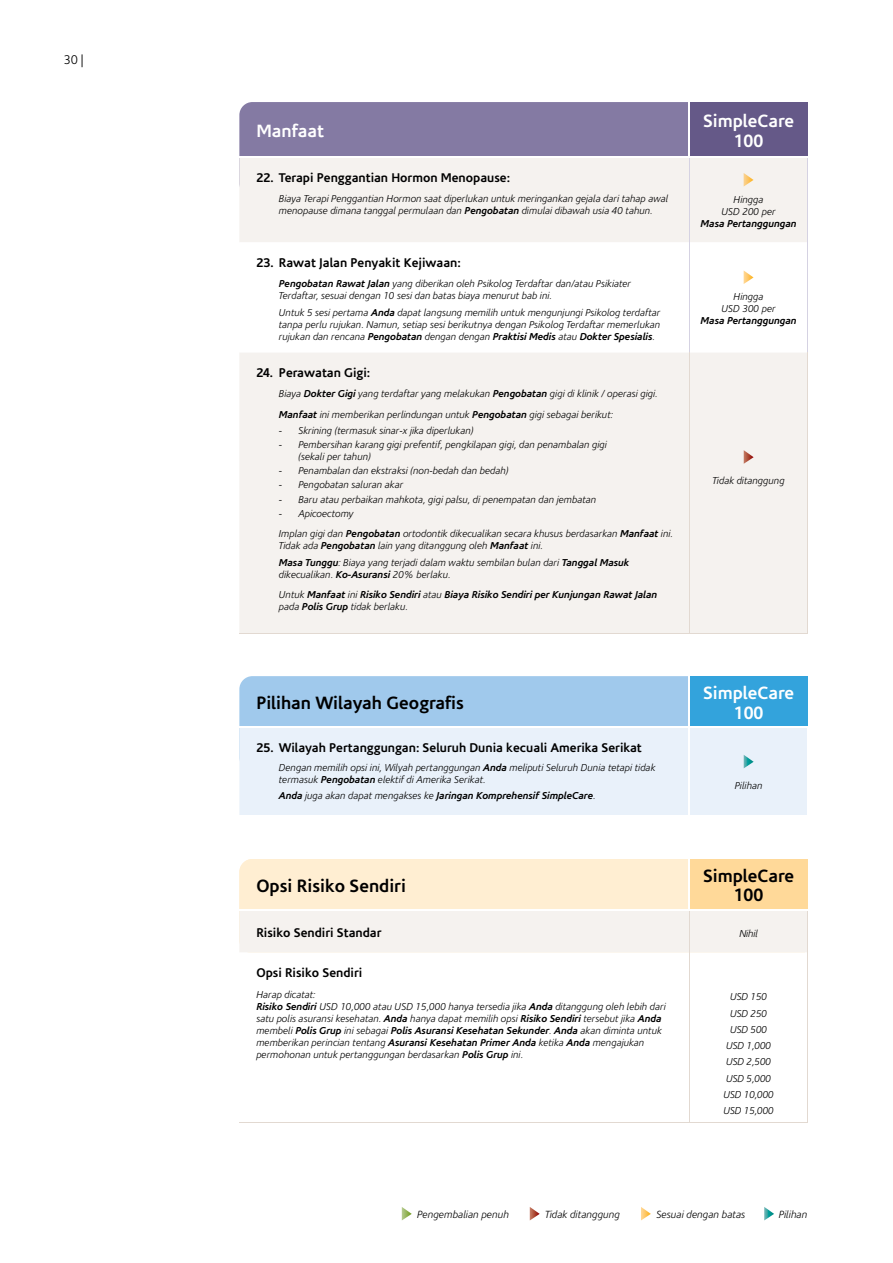
<style>
.page{position:relative;width:893px;height:1263px;background:#fff}
.page>*{position:absolute;margin:0;border:0;box-sizing:border-box;transform-origin:0 0}
.t1{font:700 18px/19.5px "Corisande";color:#000;text-align:center}
.t2{font:700 18px/19.5px "Corisande";color:#fff;text-align:center}
.t3{font:700 12.75px "Corisande";color:#000}
.t4{font:300 12.75px "Corisande";color:#000}
.t5{font:italic 300 10.5px "Corisande";color:#000}
.t6{font:italic 300 10.2px/12px "Corisande";color:#000}
.t7{font:italic 700 10.2px/20.5px "Corisande";color:#000}
.s1{font-weight:700}
.s2{font-weight:300}
</style>
<div class="page">
<div style="left:239px;top:102px;width:449px;height:54px;background:#847aa3"></div>
<div style="left:689px;top:102px;width:119px;height:55px;background:#655988"></div>
<div style="left:239px;top:158px;width:568px;height:475px;background:#f5f2ef"></div>
<svg style="left:239px;top:242px;width:568px;height:110px"></svg>
<hr style="left:689px;top:158px;width:1px;height:84px;background:#d5d2e2">
<hr style="left:807px;top:158px;width:1px;height:84px;background:#d5d2e2">
<hr style="left:689px;top:242px;width:1px;height:110px;background:#d5d2e2">
<hr style="left:807px;top:242px;width:1px;height:110px;background:#d5d2e2">
<hr style="left:689px;top:102px;width:1px;height:55px;background:#fff">
<hr style="left:689px;top:352px;width:1px;height:281px;background:#e2d9d1">
<hr style="left:807px;top:352px;width:1px;height:281px;background:#e2d9d1">
<hr style="left:239px;top:633px;width:569px;height:1px;background:#e2d9d1">
<svg style="left:744px;top:173px;width:9px;height:14px"></svg>
<svg style="left:744px;top:270px;width:9px;height:14px"></svg>
<svg style="left:744px;top:450px;width:10px;height:14px"></svg>
<svg style="left:530px;top:1207px;width:10px;height:13px"></svg>
<svg style="left:402px;top:1207px;width:10px;height:13px"></svg>
<svg style="left:764px;top:1207px;width:10px;height:13px"></svg>
<svg style="left:641px;top:1207px;width:10px;height:13px"></svg>
<div style="left:239px;top:676px;width:449px;height:50px;background:#a0c9ec"></div>
<div style="left:689px;top:676px;width:119px;height:51px;background:#33a3dc"></div>
<div style="left:239px;top:728px;width:568px;height:87px;background:#e9f1fa"></div>
<hr style="left:689px;top:676px;width:1px;height:50px;background:#fff">
<hr style="left:239px;top:726px;width:570px;height:2px;background:#fff">
<hr style="left:689px;top:728px;width:1px;height:88px;background:#fff">
<svg style="left:744px;top:755px;width:10px;height:13px"></svg>
<div style="left:239px;top:859px;width:449px;height:50px;background:#ffeed2"></div>
<div style="left:689px;top:859px;width:119px;height:51px;background:#ffd999"></div>
<div style="left:239px;top:911px;width:568px;height:41px;background:#f5f2ef"></div>
<svg style="left:248px;top:952px;width:557px;height:1px"></svg>
<hr style="left:689px;top:911px;width:1px;height:41px;background:#e2d9d1">
<hr style="left:807px;top:911px;width:1px;height:41px;background:#e2d9d1">
<hr style="left:689px;top:952px;width:1px;height:170px;background:#e2d9d1">
<hr style="left:807px;top:952px;width:1px;height:170px;background:#e2d9d1">
<hr style="left:239px;top:1122px;width:569px;height:1px;background:#e2d9d1">
<hr style="left:239px;top:909px;width:569px;height:2px;background:#fff">
<hr style="left:689px;top:859px;width:1px;height:50px;background:#fff">
<p class="t4" style="left:64px;top:53px;width:21px">30 |</p>
<h1 class="t2" style="left:256px;top:121px;width:69px">Manfaat</h1>
<h1 class="t2" style="left:703px;top:111px;width:93px">SimpleCare<br>100</h1>
<p class="t3" style="left:256px;top:170px;width:255px">22. Terapi Penggantian Hormon Menopause:</p>
<p class="t6" style="left:279px;top:193px;width:391px">Biaya Terapi Penggantian Hormon saat diperlukan untuk meringankan gejala dari tahap awal menopause dimana tanggal permulaan dan <span class="s1">Pengobatan</span> dimulai dibawah usia 40 tahun.</p>
<p class="t6" style="left:721px;top:194px;width:56px;text-align:center">Hingga<br>USD 200 per</p>
<p class="t7" style="left:701px;top:213px;width:97px">Masa Pertanggungan</p>
<p class="t3" style="left:256px;top:255px;width:206px">23. Rawat Jalan Penyakit Kejiwaan:</p>
<p class="t6" style="left:279px;top:278px;width:354px"><span class="s1">Pengobatan Rawat Jalan</span> yang diberikan oleh Psikolog Terdaftar dan/atau Psikiater<br>Terdaftar, sesuai dengan 10 sesi dan batas biaya menurut bab ini.</p>
<p class="t6" style="left:279px;top:306px;width:383px;text-align:justify">Untuk 5 sesi pertama <span class="s1">Anda</span> dapat langsung memilih untuk mengunjungi Psikolog terdaftar tanpa perlu rujukan. Namun, setiap sesi berikutnya dengan Psikolog Terdaftar memerlukan rujukan dan rencana <span class="s1">Pengobatan</span> dengan dengan <span class="s1">Praktisi Medis</span> atau <span class="s1">Dokter Spesialis</span>.</p>
<p class="t6" style="left:721px;top:291px;width:56px;text-align:center">Hingga<br>USD 300 per</p>
<p class="t7" style="left:701px;top:311px;width:97px">Masa Pertanggungan</p>
<p class="t3" style="left:256px;top:365px;width:116px">24. Perawatan Gigi:</p>
<p class="t6" style="left:279px;top:384px;width:380px;line-height:20.5px">Biaya <span class="s1">Dokter Gigi</span> yang terdaftar yang melakukan <span class="s1">Pengobatan</span> gigi di klinik / operasi gigi.<br><span class="s1">Manfaat</span> ini memberikan perlindungan untuk <span class="s1">Pengobatan</span> gigi sebagai berikut:</p>
<p class="t6" style="left:279px;top:425px;width:196px">- Skrining (termasuk sinar-x jika diperlukan)</p>
<p class="t6" style="left:298px;top:439px;width:310px;text-indent:-19px">- Pembersihan karang gigi prefentif, pengkilapan gigi, dan penambalan gigi (sekali per tahun)</p>
<p class="t6" style="left:279px;top:465px;width:231px">- Penambalan dan ekstraksi (non-bedah dan bedah)</p>
<p class="t6" style="left:279px;top:479px;width:126px">- Pengobatan saluran akar</p>
<p class="t6" style="left:279px;top:493px;width:319px">- Baru atau perbaikan mahkota, gigi palsu, di penempatan dan jembatan</p>
<p class="t6" style="left:279px;top:503px;width:396px;line-height:20.5px">- Apicoectomy<br>Implan gigi dan <span class="s1">Pengobatan</span> ortodontik dikecualikan secara khusus berdasarkan <span class="s1">Manfaat</span> ini.</p>
<p class="t6" style="left:279px;top:538px;width:352px;line-height:16.2px">Tidak ada <span class="s1">Pengobatan</span> lain yang ditanggung oleh <span class="s1">Manfaat</span> ini.<br><span class="s1">Masa Tunggu</span>: Biaya yang terjadi dalam waktu sembilan bulan dari <span class="s1">Tanggal Masuk</span></p>
<p class="t7" style="left:279px;top:564px;width:380px"><span class="s2">dikecualikan.</span> Ko-Asuransi <span class="s2">20% berlaku.<br>Untuk</span> Manfaat <span class="s2">ini</span> Risiko Sendiri <span class="s2">atau</span> Biaya Risiko Sendiri per Kunjungan Rawat Jalan</p>
<p class="t6" style="left:279px;top:601px;width:131px">pada <span class="s1">Polis Grup</span> tidak berlaku.</p>
<p class="t6" style="left:712px;top:474px;width:74px">Tidak ditanggung</p>
<h1 class="t1" style="left:256px;top:693px;width:209px">Pilihan Wilayah Geografis</h1>
<h1 class="t2" style="left:703px;top:683px;width:93px">SimpleCare<br>100</h1>
<p class="t3" style="left:256px;top:740px;width:387px">25. Wilayah Pertanggungan: Seluruh Dunia kecuali Amerika Serikat</p>
<p class="t6" style="left:279px;top:762px;width:378px">Dengan memilih opsi ini, Wilyah pertanggungan <span class="s1">Anda</span> meliputi Seluruh Dunia tetapi tidak termasuk <span class="s1">Pengobatan</span> elektif di Amerika Serikat.</p>
<p class="t7" style="left:279px;top:785px;width:318px">Anda <span class="s2">juga akan dapat mengakses ke</span> Jaringan Komprehensif SimpleCare<span class="s2">.</span></p>
<p class="t6" style="left:735px;top:780px;width:29px">Pilihan</p>
<h1 class="t1" style="left:256px;top:876px;width:151px">Opsi Risiko Sendiri</h1>
<h1 class="t1" style="left:703px;top:866px;width:93px">SimpleCare<br>100</h1>
<p class="t3" style="left:256px;top:925px;width:127px">Risiko Sendiri Standar</p>
<p class="t6" style="left:739px;top:928px;width:20px">Nihil</p>
<p class="t3" style="left:256px;top:965px;width:107px">Opsi Risiko Sendiri</p>
<p class="t6" style="left:256px;top:988px;width:411px">Harap dicatat:<br><span class="s1">Risiko Sendiri</span> USD 10,000 atau USD 15,000 hanya tersedia jika <span class="s1">Anda</span> ditanggung oleh lebih dari satu polis asuransi kesehatan. <span class="s1">Anda</span> hanya dapat memilih opsi <span class="s1">Risiko Sendiri</span> tersebut jika <span class="s1">Anda </span>membeli <span class="s1">Polis Grup</span> ini sebagai <span class="s1">Polis Asuransi Kesehatan Sekunder</span>. <span class="s1">Anda</span> akan diminta untuk memberikan perincian tentang <span class="s1">Asuransi Kesehatan Primer Anda</span> ketika <span class="s1">Anda</span> mengajukan permohonan untuk pertanggungan berdasarkan <span class="s1">Polis Grup</span> ini.</p>
<p class="t6" style="left:723px;top:989px;width:52px;line-height:16.2px;text-align:center">USD 150<br>USD 250<br>USD 500<br>USD 1,000<br>USD 2,500<br>USD 5,000<br>USD 10,000<br>USD 15,000</p>
<p class="t5" style="left:417px;top:1208px;width:93px">Pengembalian penuh</p>
<p class="t5" style="left:545px;top:1208px;width:76px">Tidak ditanggung</p>
<p class="t5" style="left:656px;top:1208px;width:91px">Sesuai dengan batas</p>
<p class="t5" style="left:779px;top:1208px;width:30px">Pilihan</p>
</div>
